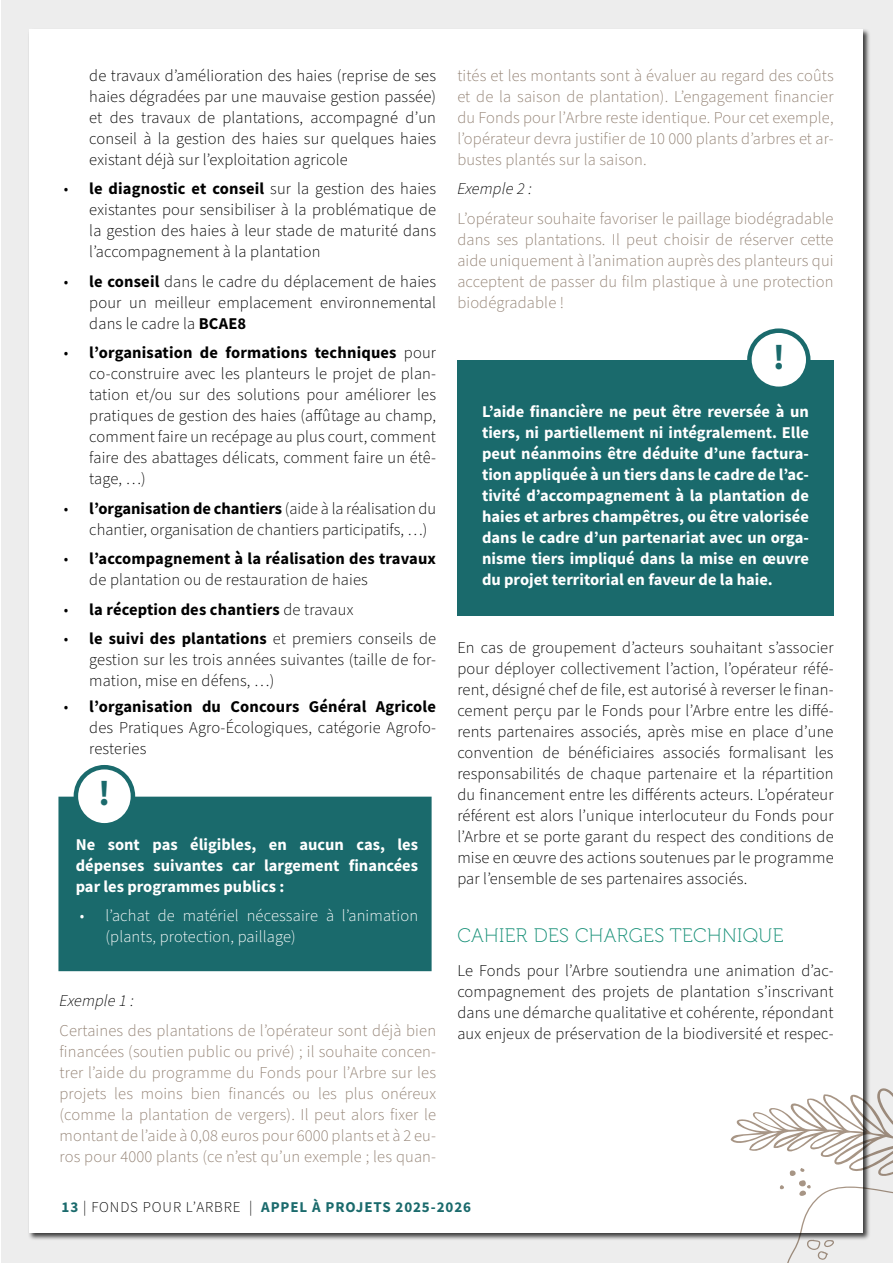
<style>
.page{position:relative;width:893px;height:1263px;background:#fff}
.page>*{position:absolute;margin:0;border:0;box-sizing:border-box;transform-origin:0 0}
.t1{font:700 36px "Source Sans Pro";color:#1a6a6c}
.t2{font:19.5px "Museo 100";letter-spacing:.02em;color:#118d74}
.t3{font:300 16.5px/21px "Source Sans Pro";letter-spacing:.01em;color:#000;text-align:justify}
.t4{font:300 16.5px/21px "Source Sans Pro";letter-spacing:.01em;color:#928173;text-align:justify}
.t5{font:700 16.5px/21px "Source Sans Pro";color:#fff;text-align:justify}
.t6{font:700 16.5px/21px "Source Sans Pro";letter-spacing:.01em;color:#000}
.t7{font:300 16.5px/21px "Source Sans Pro";letter-spacing:.01em;color:#fff}
.t8{font:italic 300 16.5px "Source Sans Pro";letter-spacing:.01em;color:#000}
.t9{font:700 15px "Source Sans Pro";letter-spacing:.06em;color:#1a6a6c}
.s1{font-weight:700}
.s2{font-weight:300}
.s3{font-weight:300;color:#000}
</style>
<div class="page">
<div style="left:1px;top:0;width:892px;height:1263px;background:#ededed"></div>
<div style="left:30px;top:30px;width:833px;height:1203px;background:#fff"></div>
<div style="left:457px;top:360px;width:377px;height:255px;background:#1a6a6c"></div>
<div style="left:749px;top:331px;width:59px;height:58px;background:#fff;border-radius:50%"></div>
<div style="left:747px;top:328px;width:63px;height:63px;border:4px solid #1a6a6c;border-radius:50%"></div>
<svg style="left:731px;top:1086px;width:162px;height:177px"></svg>
<div style="left:58px;top:797px;width:374px;height:174px;background:#1a6a6c"></div>
<div style="left:76px;top:767px;width:57px;height:58px;background:#fff;border-radius:50%"></div>
<div style="left:74px;top:765px;width:61px;height:62px;border:4px solid #1a6a6c;border-radius:50%"></div>
<p class="t3" style="left:89px;top:65px;width:348px">de travaux d’amélioration des haies (reprise de ses haies dégradées par une mauvaise gestion passée) et des travaux de plantations, accompagné d’un conseil à la gestion des haies sur quelques haies existant déjà sur l’exploitation agricole</p>
<p class="t3" style="left:89px;top:179px;width:348px;text-indent:-26px">• <span class="s1">le diagnostic et conseil</span> sur la gestion des haies existantes pour sensibiliser à la problématique de la gestion des haies à leur stade de maturité dans l’accompagnement à la plantation</p>
<p class="t3" style="left:89px;top:271px;width:348px;text-indent:-26px">• <span class="s1">le conseil</span> dans le cadre du déplacement de haies pour un meilleur emplacement environnemental dans le cadre la <span class="s1">BCAE8</span></p>
<p class="t3" style="left:89px;top:343px;width:348px;text-indent:-26px">• <span class="s1">l’organisation de formations techniques</span> pour co-construire avec les planteurs le projet de plan&shy;tation et/ou sur des solutions pour améliorer les pratiques de gestion des haies (affûtage au champ, comment faire un recépage au plus court, comment faire des abattages délicats, comment faire un étê&shy;tage, …)</p>
<p class="t3" style="left:89px;top:498px;width:348px;text-indent:-26px">• <span class="s1">l’organisation de chantiers</span> (aide à la réalisation du chantier, organisation de chantiers participatifs, …)</p>
<p class="t6" style="left:89px;top:548px;width:348px;text-indent:-26px"><span class="s2">•</span> l’accompagnement à la réalisation des travaux <span class="s2">de plantation ou de restauration de haies</span></p>
<p class="t6" style="left:64px;top:599px;width:291px"><span class="s2">•</span> la réception des chantiers <span class="s2">de travaux</span></p>
<p class="t3" style="left:89px;top:629px;width:348px;text-indent:-26px">• <span class="s1">le suivi des plantations</span> et premiers conseils de gestion sur les trois années suivantes (taille de for&shy;mation, mise en défens, …)</p>
<p class="t3" style="left:89px;top:696px;width:348px;text-indent:-26px">• <span class="s1">l’organisation du Concours Général Agricole </span>des Pratiques Agro-Écologiques, catégorie Agrofo&shy;resteries</p>
<h1 class="t1" style="left:98px;top:769px;width:14px">!</h1>
<p class="t5" style="left:76px;top:833px;width:344px">Ne sont pas éligibles, en aucun cas, les dépenses suivantes car largement financées par les programmes publics :</p>
<p class="t7" style="left:105px;top:906px;width:314px;text-indent:-26px">• l’achat de matériel nécessaire à l’animation (plants, protection, paillage)</p>
<p class="t8" style="left:60px;top:990px;width:76px">Exemple 1 :</p>
<p class="t4" style="left:60px;top:1020px;width:378px">Certaines des plantations de l’opérateur sont déjà bien financées (soutien public ou privé) ; il souhaite concen&shy;trer l’aide du programme du Fonds pour l’Arbre sur les projets les moins bien financés ou les plus onéreux (comme la plantation de vergers). Il peut alors fixer le montant de l’aide à 0,08 euros pour 6000 plants et à 2 eu&shy;ros pour 4000 plants (ce n’est qu’un exemple ; les quan-</p>
<p class="t4" style="left:457px;top:65px;width:378px">tités et les montants sont à évaluer au regard des coûts et de la saison de plantation). L’engagement financier du Fonds pour l’Arbre reste identique. Pour cet exemple, l’opérateur devra justifier de 10 000 plants d’arbres et ar&shy;bustes plantés sur la saison.</p>
<p class="t8" style="left:457px;top:178px;width:76px">Exemple 2 :</p>
<p class="t4" style="left:457px;top:208px;width:378px">L’opérateur souhaite favoriser le paillage biodégradable dans ses plantations. Il peut choisir de réserver cette aide uniquement à l’animation auprès des planteurs qui acceptent de passer du film plastique à une protection biodégradable !</p>
<h1 class="t1" style="left:773px;top:332px;width:14px">!</h1>
<p class="t5" style="left:482px;top:400px;width:328px">L’aide financière ne peut être reversée à un tiers, ni partiellement ni intégralement. Elle peut néanmoins être déduite d’une factura&shy;tion appliquée à un tiers dans le cadre de l’ac&shy;tivité d’accompagnement à la plantation de haies et arbres champêtres, ou être valorisée dans le cadre d’un partenariat avec un orga&shy;nisme tiers impliqué dans la mise en œuvre du projet territorial en faveur de la haie.</p>
<p class="t3" style="left:457px;top:637px;width:378px">En cas de groupement d’acteurs souhaitant s’associer pour déployer collectivement l’action, l’opérateur réfé&shy;rent, désigné chef de file, est autorisé à reverser le finan&shy;cement perçu par le Fonds pour l’Arbre entre les diffé&shy;rents partenaires associés, après mise en place d’une convention de bénéficiaires associés formalisant les responsabilités de chaque partenaire et la répartition du financement entre les différents acteurs. L’opérateur référent est alors l’unique interlocuteur du Fonds pour l’Arbre et se porte garant du respect des conditions de mise en œuvre des actions soutenues par le programme par l’ensemble de ses partenaires associés.</p>
<p class="t2" style="left:457px;top:925px;width:328px">CAHIER DES CHARGES TECHNIQUE</p>
<p class="t3" style="left:457px;top:961px;width:378px">Le Fonds pour l’Arbre soutiendra une animation d’ac&shy;compagnement des projets de plantation s’inscrivant dans une démarche qualitative et cohérente, répondant aux enjeux de préservation de la biodiversité et respec-</p>
<p class="t9" style="left:62px;top:1197px;width:411px">13 <span class="s3">| FONDS POUR L’ARBRE |</span> APPEL À PROJETS 2025-2026</p>
</div>
